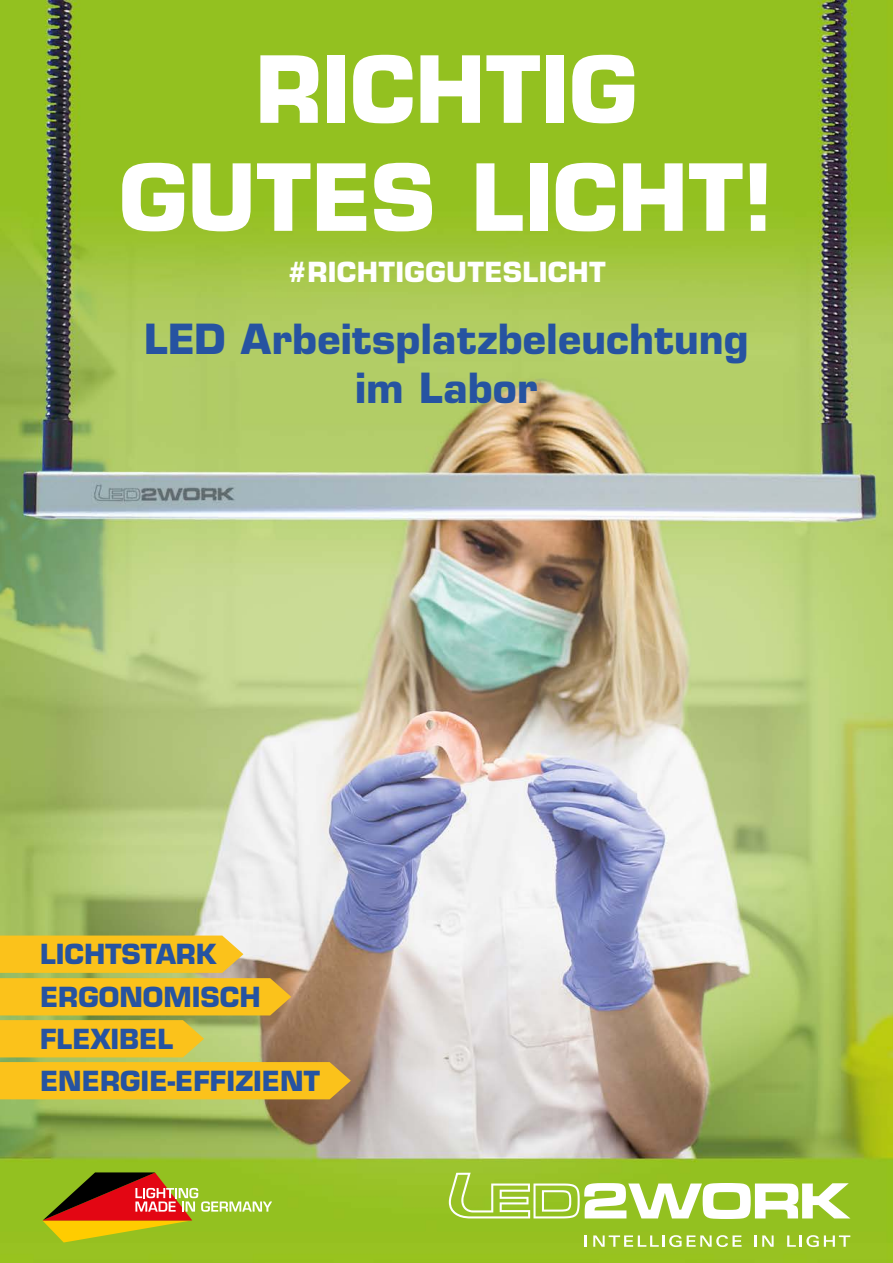
<style>
.page{position:relative;width:893px;height:1263px;background:#fff}
.page>*{position:absolute;margin:0;border:0;box-sizing:border-box;transform-origin:0 0}
.t1{font:700 90px/108px "Eurostile";letter-spacing:-.005em;color:#fff;text-align:center}
.t2{font:700 40.5px/48.6px "Eurostile";letter-spacing:.005em;color:#2653a1;text-align:center}
.t3{font:700 27px "Eurostile";color:#2653a1}
.t4{font:700 27px "Eurostile";letter-spacing:.015em;color:#fff}
</style>
<div class="page">
<img style="left:0;top:0;width:893px;height:1263px">
<svg style="left:449px;top:1173px;width:401px;height:46px"></svg>
<svg style="left:585px;top:1235px;width:2px;height:12px"></svg>
<svg style="left:593px;top:1235px;width:148px;height:12px"></svg>
<svg style="left:755px;top:1235px;width:19px;height:12px"></svg>
<svg style="left:787px;top:1235px;width:63px;height:12px"></svg>
<svg style="left:43px;top:1172px;width:229px;height:70px"></svg>
<svg style="left:0;top:935px;width:351px;height:164px"></svg>
<h1 class="t1" style="left:119px;top:36px;width:656px">RICHTIG<br>GUTES LICHT!</h1>
<p class="t4" style="left:287px;top:255px;width:320px">#RICHTIGGUTESLICHT</p>
<h2 class="t2" style="left:144px;top:315px;width:606px">LED Arbeitsplatzbeleuchtung im Labor</h2>
<p class="t3" style="left:40px;top:937px;width:178px">LICHTSTARK</p>
<p class="t3" style="left:40px;top:980px;width:222px">ERGONOMISCH</p>
<p class="t3" style="left:40px;top:1022px;width:135px">FLEXIBEL</p>
<p class="t3" style="left:40px;top:1064px;width:281px">ENERGIE-EFFIZIENT</p>
</div>
